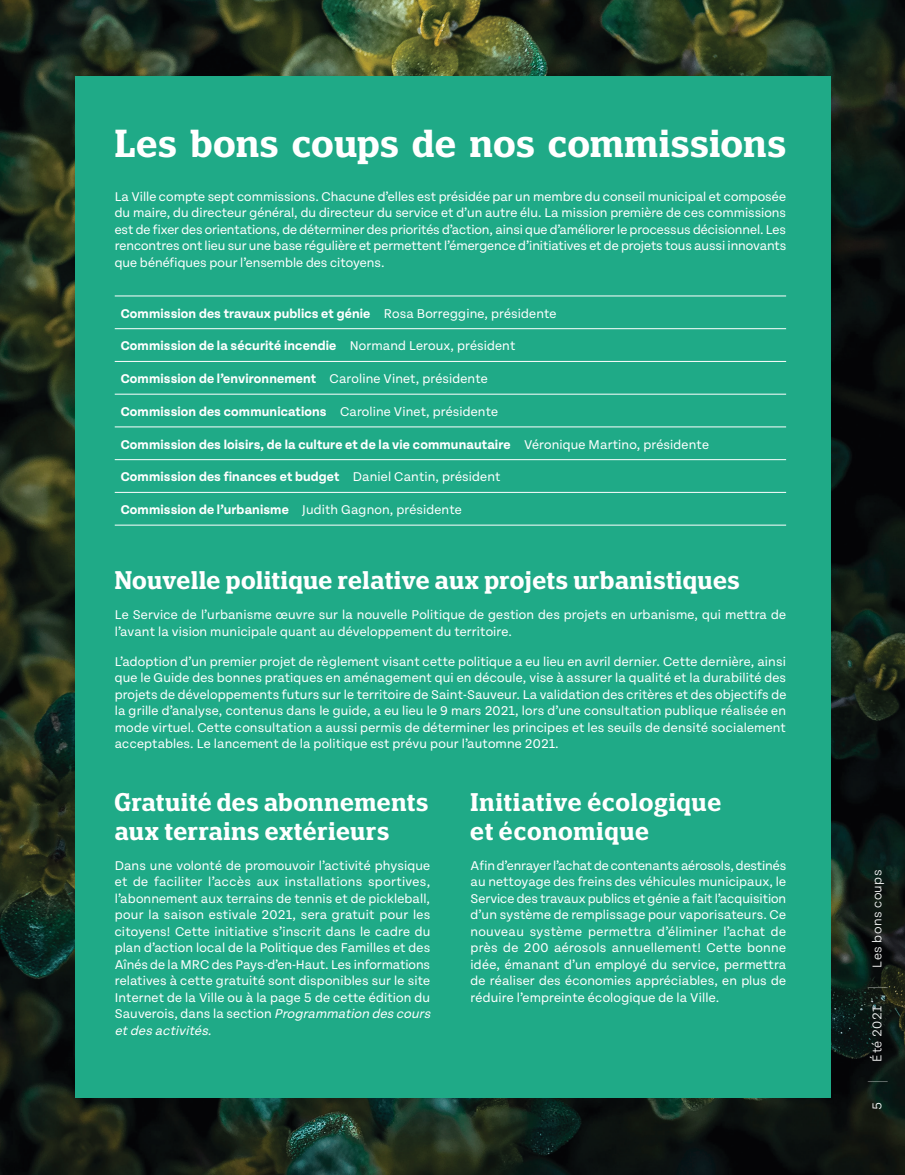
<style>
.page{position:relative;width:905px;height:1175px;background:#fff}
.page>*{position:absolute;margin:0;border:0;box-sizing:border-box;transform-origin:0 0}
.t1{font:600 condensed 39px "Polyphonic";letter-spacing:.02em;color:#fff}
.t2{font:600 condensed 25.5px/28.5px "Polyphonic";letter-spacing:.03em;color:#fff}
.t3{font:200 20.4px "Tenon";color:#fff;scale:.38 1}
.Texte_bon_coups{font:13.5px/16.5px "Tenon";letter-spacing:.01em;color:#fff;text-align:justify}
.t4{font:700 13.5px "Tenon";letter-spacing:.01em;color:#fff}
.t5{font:300 13.5px "Tenon";letter-spacing:.03em;color:#fff}
.s1{font-weight:400}
.s2{font-style:italic}
</style>
<div class="page">
<img style="left:0;top:0;width:904px;height:1174px">
<div style="left:75px;top:77px;width:755px;height:1021px;background:#1faa87"></div>
<hr style="left:115px;top:296px;width:671px;height:1px;background:#fff">
<hr style="left:115px;top:328px;width:671px;height:1px;background:#fff">
<hr style="left:115px;top:361px;width:671px;height:1px;background:#fff">
<hr style="left:115px;top:394px;width:671px;height:1px;background:#fff">
<hr style="left:115px;top:426px;width:671px;height:1px;background:#fff">
<hr style="left:115px;top:459px;width:671px;height:1px;background:#fff">
<hr style="left:115px;top:492px;width:671px;height:1px;background:#fff">
<hr style="left:115px;top:525px;width:671px;height:1px;background:#fff">
<h1 class="t1" style="left:115px;top:120px;width:672px">Les bons coups de nos commissions</h1>
<p class="Texte_bon_coups" style="left:115px;top:188px;width:673px">La Ville compte sept commissions. Chacune d’elles est présidée par un membre du conseil municipal et composée du maire, du directeur général, du directeur du service et d’un autre élu. La mission première de ces commissions est de fixer des orientations, de déterminer des priorités d’action, ainsi que d’améliorer le processus décisionnel. Les rencontres ont lieu sur une base régulière et permettent l’émergence d’initiatives et de projets tous aussi innovants que bénéfiques pour l’ensemble des citoyens.</p>
<p class="t4" style="left:121px;top:306px;width:437px">Commission des travaux publics et génie <span class="s1">Rosa Borreggine, présidente</span></p>
<p class="t4" style="left:121px;top:339px;width:396px">Commission de la sécurité incendie <span class="s1">Normand Leroux, président</span></p>
<p class="t4" style="left:121px;top:371px;width:368px">Commission de l’environnement <span class="s1">Caroline Vinet, présidente</span></p>
<p class="t4" style="left:121px;top:404px;width:379px">Commission des communications <span class="s1">Caroline Vinet, présidente</span></p>
<p class="t4" style="left:121px;top:437px;width:589px">Commission des loisirs, de la culture et de la vie communautaire <span class="s1">Véronique Martino, présidente</span></p>
<p class="t4" style="left:121px;top:470px;width:381px">Commission des finances et budget <span class="s1">Daniel Cantin, président</span></p>
<p class="t4" style="left:121px;top:502px;width:342px">Commission de l’urbanisme <span class="s1">Judith Gagnon, présidente</span></p>
<p class="t2" style="left:115px;top:566px;width:626px">Nouvelle politique relative aux projets urbanistiques</p>
<p class="Texte_bon_coups" style="left:115px;top:607px;width:672px">Le Service de l’urbanisme œuvre sur la nouvelle Politique de gestion des projets en urbanisme, qui mettra de l’avant la vision municipale quant au développement du territoire.</p>
<p class="Texte_bon_coups" style="left:115px;top:653px;width:673px">L’adoption d’un premier projet de règlement visant cette politique a eu lieu en avril dernier. Cette dernière, ainsi que le Guide des bonnes pratiques en aménagement qui en découle, vise à assurer la qualité et la durabilité des projets de développements futurs sur le territoire de Saint-Sauveur. La validation des critères et des objectifs de la grille d’analyse, contenus dans le guide, a eu lieu le 9 mars 2021, lors d’une consultation publique réalisée en mode virtuel. Cette consultation a aussi permis de déterminer les principes et les seuils de densité socialement acceptables. Le lancement de la politique est prévu pour l’automne 2021.</p>
<p class="t2" style="left:115px;top:787px;width:315px">Gratuité des abonnements aux terrains extérieurs</p>
<p class="Texte_bon_coups" style="left:115px;top:857px;width:320px;text-align:left">Dans une volonté de promouvoir l’activité physique et de faciliter l’accès aux installations sportives, l’abonnement aux terrains de tennis et de pickleball, pour la saison estivale 2021, sera gratuit pour les citoyens! Cette initiative s’inscrit dans le cadre du plan d’action local de la Politique des Familles et des Aînés de la MRC des Pays-d’en-Haut. Les informations relatives à cette gratuité sont disponibles sur le site Internet de la Ville ou à la page 5 de cette édition du Sauverois, dans la section <span class="s2">Programmation des cours et des activités.</span></p>
<p class="t2" style="left:470px;top:787px;width:252px">Initiative écologique et économique</p>
<p class="Texte_bon_coups" style="left:470px;top:857px;width:317px">Afin d’enrayer l’achat de contenants aérosols, destinés au nettoyage des freins des véhicules municipaux, le Service des travaux publics et génie a fait l’acquisition d’un système de remplissage pour vaporisateurs. Ce nouveau système permettra d’éliminer l’achat de près de 200 aérosols annuellement! Cette bonne idée, émanant d’un employé du service, permettra de réaliser des économies appréciables, en plus de réduire l’empreinte écologique de la Ville.</p>
<p class="t5" style="left:869px;top:967px;width:99px;rotate:-90deg">Les bons coups</p>
<p class="t3" style="left:866px;top:989px;width:8px;rotate:-90deg">|</p>
<p class="t5" style="left:869px;top:1061px;width:57px;rotate:-90deg">Été 2021</p>
<p class="t3" style="left:866px;top:1082px;width:8px;rotate:-90deg">|</p>
<p class="t5" style="left:869px;top:1109px;width:10px;rotate:-90deg">5</p>
</div>
